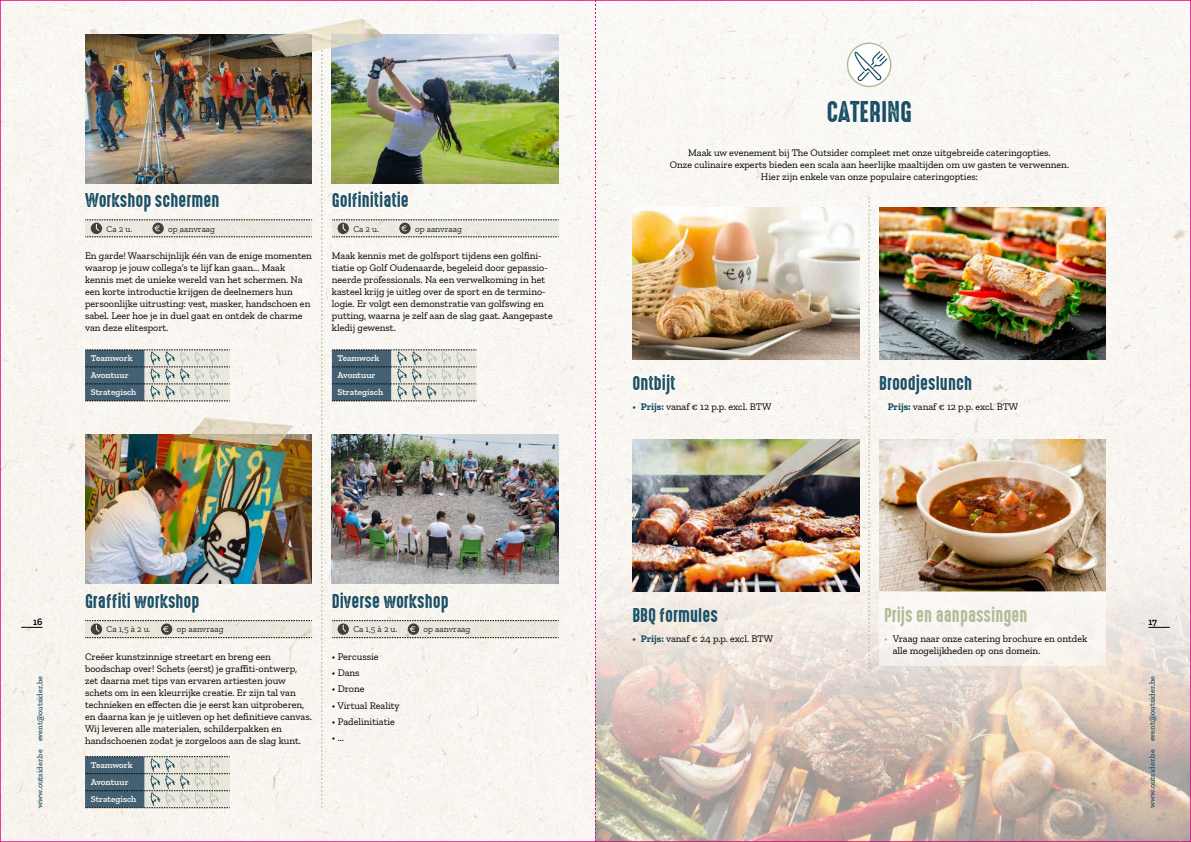
<style>
.page{position:relative;width:1191px;height:842px;background:#fff}
.page>*{position:absolute;margin:0;border:0;box-sizing:border-box;transform-origin:0 0}
.t1{font:27px "High Voltage Rough";color:#154c63}
.t2{font:18px "High Voltage Rough";color:#154c63}
.t3{font:18px "High Voltage Rough";color:#b1bb95}
.t4{font:10px/12px "Zilla Slab";color:#000}
.t5{font:600 10px "Zilla Slab";color:#000}
.t6{font:600 9px/17px "Zilla Slab";color:#fff}
.t7{font:300 9px "Zilla Slab";color:#000}
.t8{font:500 8px "Zilla Slab";color:#154c63}
.s1{font-weight:700;color:#154c63}
.s2{font-weight:700;color:#b1bb95}
</style>
<div class="page">
<div style="left:2px;top:2px;width:1187px;height:838px;background:#f9f6f2"></div>
<img style="left:332px;top:34px;width:226px;height:149px">
<svg style="left:332px;top:220px;width:227px;height:18px;background:#d9d8ce"></svg>
<svg style="left:332px;top:350px;width:145px;height:52px;background:#98a4a7"></svg>
<img style="left:85px;top:34px;width:227px;height:149px">
<svg style="left:85px;top:220px;width:227px;height:18px;background:#d9d7cd"></svg>
<svg style="left:85px;top:350px;width:145px;height:52px;background:#98a4a6"></svg>
<svg style="left:321px;top:34px;width:1px;height:774px"></svg>
<img style="left:291px;top:19px;width:67px;height:14px">
<img style="left:85px;top:435px;width:227px;height:149px">
<svg style="left:85px;top:620px;width:227px;height:18px;background:#d3d1c7"></svg>
<svg style="left:85px;top:756px;width:145px;height:52px;background:#97a3a4"></svg>
<img style="left:188px;top:418px;width:21px;height:21px">
<img style="left:332px;top:435px;width:226px;height:149px">
<svg style="left:332px;top:620px;width:227px;height:18px;background:#d3d1c7"></svg>
<img style="left:596px;top:542px;width:593px;height:298px">
<img style="left:632px;top:207px;width:227px;height:153px">
<svg style="left:869px;top:197px;width:1px;height:471px"></svg>
<svg style="left:847px;top:43px;width:43px;height:43px"></svg>
<svg style="left:854px;top:51px;width:33px;height:30px"></svg>
<div style="left:846px;top:43px;width:45px;height:44px;border:1px solid #b1bb95;border-radius:50%"></div>
<img style="left:632px;top:439px;width:227px;height:152px">
<img style="left:879px;top:207px;width:227px;height:153px">
<img style="left:879px;top:439px;width:227px;height:152px">
<div style="left:879px;top:591px;width:227px;height:74px;background:#f8f5f2"></div>
<svg style="left:21px;top:627px;width:22px;height:1px"></svg>
<svg style="left:1148px;top:627px;width:21px;height:1px"></svg>
<svg style="left:595px;top:0;width:1px;height:842px"></svg>
<h1 class="t1" style="left:826px;top:97px;width:87px">CATERING</h1>
<p class="t4" style="left:670px;top:147px;width:401px;text-align:center">Maak uw evenement bij The Outsider compleet met onze uitgebreide cateringopties.<br>Onze culinaire experts bieden een scala aan heerlijke maaltijden om uw gasten te verwennen.<br>Hier zijn enkele van onze populaire cateringopties:</p>
<h2 class="t2" style="left:85px;top:190px;width:136px">Workshop schermen</h2>
<h2 class="t2" style="left:332px;top:190px;width:79px">Golfinitiatie</h2>
<p class="t7" style="left:107px;top:224px;width:27px">Ca 2 u.</p>
<p class="t7" style="left:168px;top:224px;width:48px">op aanvraag</p>
<p class="t7" style="left:353px;top:224px;width:27px">Ca 2 u.</p>
<p class="t7" style="left:415px;top:224px;width:48px">op aanvraag</p>
<p class="t4" style="left:85px;top:250px;width:228px">En garde! Waarschijnlijk één van de enige momenten waarop je jouw collega’s te lijf kan gaan... Maak kennis met de unieke wereld van het schermen. Na een korte introductie krijgen de deelnemers hun persoonlijke uitrusting: vest, masker, handschoen en sabel. Leer hoe je in duel gaat en ontdek de charme van deze elitesport.</p>
<p class="t4" style="left:332px;top:250px;width:222px">Maak kennis met de golfsport tijdens een golfini&shy;tiatie op Golf Oudenaarde, begeleid door gepassio&shy;neerde professionals. Na een verwelkoming in het kasteel krijg je uitleg over de sport en de termino&shy;logie. Er volgt een demonstratie van golfswing en putting, waarna je zelf aan de slag gaat. Aangepaste kledij gewenst.</p>
<p class="t6" style="left:91px;top:349px;width:47px">Teamwork<br>Avontuur<br>Strategisch</p>
<p class="t6" style="left:337px;top:349px;width:47px">Teamwork<br>Avontuur<br>Strategisch</p>
<h2 class="t2" style="left:632px;top:373px;width:45px">Ontbijt</h2>
<p class="t4" style="left:632px;top:401px;width:141px"><span class="s1">• Prijs:</span> vanaf € 12 p.p. excl. BTW</p>
<h2 class="t2" style="left:879px;top:373px;width:94px">Broodjeslunch</h2>
<p class="t4" style="left:887px;top:401px;width:132px"><span class="s1">Prijs:</span> vanaf € 12 p.p. excl. BTW</p>
<h2 class="t2" style="left:85px;top:591px;width:116px">Graffiti workshop</h2>
<h2 class="t2" style="left:332px;top:591px;width:118px">Diverse workshop</h2>
<h2 class="t3" style="left:884px;top:605px;width:145px">Prijs en aanpassingen</h2>
<p class="t4" style="left:892px;top:633px;width:196px;text-indent:-8px"><span class="s2">•</span> Vraag naar onze catering brochure en ontdek alle mogelijkheden op ons domein.</p>
<h2 class="t2" style="left:632px;top:605px;width:87px">BBQ formules</h2>
<p class="t4" style="left:632px;top:633px;width:142px"><span class="s1">• Prijs:</span> vanaf € 24 p.p. excl. BTW</p>
<p class="t5" style="left:33px;top:616px;width:11px">16</p>
<p class="t5" style="left:1148px;top:616px;width:10px">17</p>
<p class="t7" style="left:107px;top:624px;width:46px">Ca 1,5 à 2 u.</p>
<p class="t7" style="left:177px;top:624px;width:48px">op aanvraag</p>
<p class="t7" style="left:353px;top:624px;width:46px">Ca 1,5 à 2 u.</p>
<p class="t7" style="left:423px;top:624px;width:48px">op aanvraag</p>
<p class="t4" style="left:85px;top:651px;width:228px">Creëer kunstzinnige streetart en breng een boodschap over! Schets (eerst) je graffiti-ontwerp, zet daarna met tips van ervaren artiesten jouw schets om in een kleurrijke creatie. Er zijn tal van technieken en effecten die je eerst kan uitproberen, en daarna kan je je uitleven op het definitieve canvas.<br>Wij leveren alle materialen, schilderpakken en handschoenen zodat je zorgeloos aan de slag kunt.</p>
<p class="t4" style="left:332px;top:651px;width:48px">• Percussie</p>
<p class="t4" style="left:332px;top:667px;width:29px">• Dans</p>
<p class="t4" style="left:332px;top:683px;width:34px">• Drone</p>
<p class="t4" style="left:332px;top:699px;width:69px">• Virtual Reality</p>
<p class="t4" style="left:332px;top:716px;width:65px">• Padelinitiatie</p>
<p class="t4" style="left:332px;top:732px;width:14px">• ...</p>
<p class="t8" style="left:35px;top:808px;width:133px;rotate:-90deg">www.outsider.be event@outsider.be</p>
<p class="t8" style="left:1147px;top:808px;width:133px;rotate:-90deg">www.outsider.be event@outsider.be</p>
<p class="t6" style="left:91px;top:756px;width:47px">Teamwork<br>Avontuur<br>Strategisch</p>
</div>
